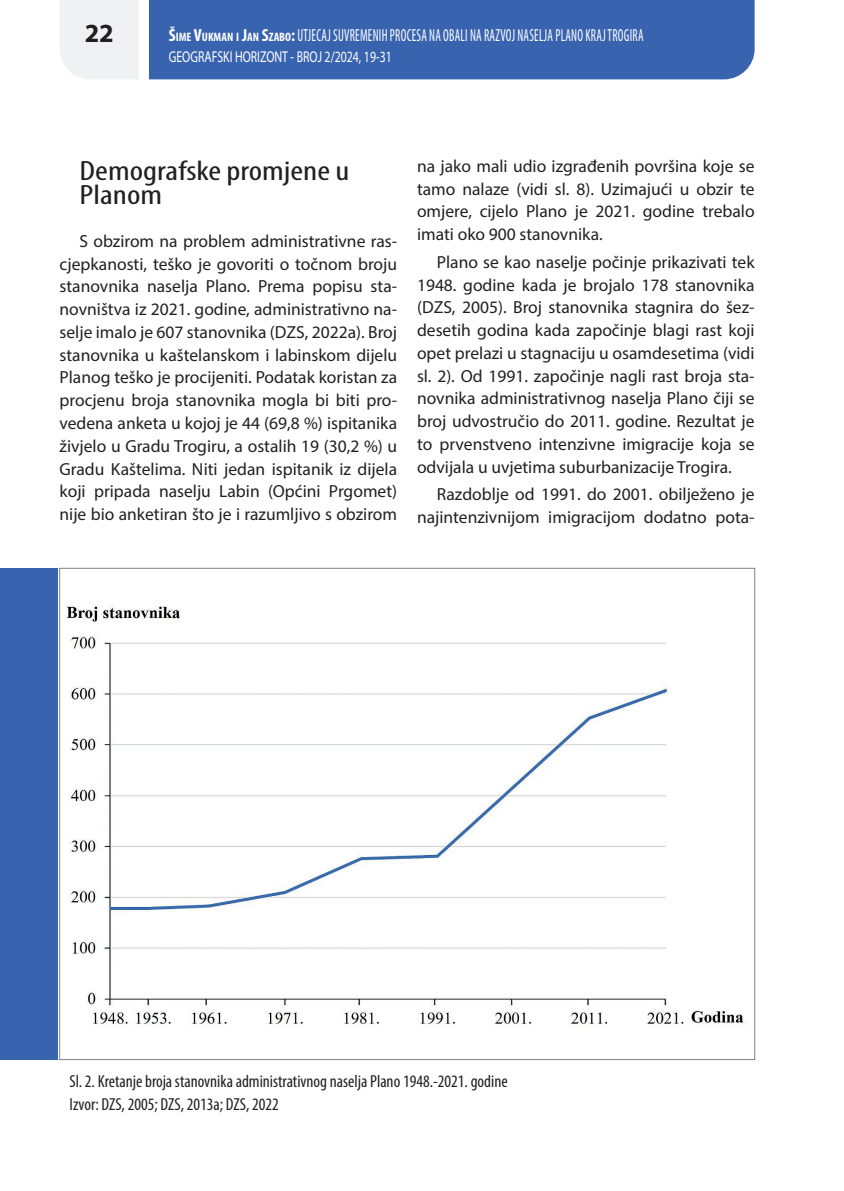
<style>
.page{position:relative;width:844px;height:1191px;background:#fff}
.page>*{position:absolute;margin:0;border:0;box-sizing:border-box;transform-origin:0 0}
.t1{font:condensed 28px/24.5px "Myriad Pro";color:#231f20;scale:1.25 1}
.t2{font:700 26.25px "Myriad Pro";color:#231f20}
.t3{font:17.5px/22.8px "Myriad Pro";color:#231f20;text-align:justify}
.Slika_naslov{font:condensed 17.5px "Myriad Pro";color:#231f20}
.Letva_lijevo_članak{font:condensed 17.5px "Myriad Pro";letter-spacing:.02em;color:#fff;scale:.73 1}
.Letva_lijevo_članak-2{font:15.75px "Myriad Pro";color:#fff;scale:.75 1}
.s1{font-weight:700}
.s2{font-weight:700;font-size:12.25px}
</style>
<div class="page">
<div style="left:149px;top:0;width:605px;height:79px;background:#3863af"></div>
<div style="left:60px;top:0;width:79px;height:79px;background:#f0f1f2"></div>
<div style="left:0;top:568px;width:57px;height:491px;background:#3863af"></div>
<img style="left:66px;top:605px;width:679px;height:423px">
<h2 class="t2" style="left:85px;top:16px;width:31px">22</h2>
<p class="Letva_lijevo_članak" style="left:169px;top:24px;width:651px"><span class="s1">Š</span><span class="s2">IME</span> <span class="s1">V</span><span class="s2">UKMAN I</span> <span class="s1">J</span><span class="s2">AN</span> <span class="s1">S</span><span class="s2">ZABO</span><span class="s1">:</span>UTJECAJ SUVREMENIH PROCESA NA OBALI NA RAZVOJ NASELJA PLANO KRAJ TROGIRA</p>
<p class="Letva_lijevo_članak-2" style="left:169px;top:47px;width:299px">GEOGRAFSKI HORIZONT - BROJ 2/2024, 19-31</p>
<p class="t1" style="left:79px;top:158px;width:217px">Demografske promjene u<br>Planom</p>
<p class="t3" style="left:60px;top:229px;width:339px;text-indent:20px">S obzirom na problem administrativne ras&shy;cjepkanosti, teško je govoriti o točnom broju stanovnika naselja Plano. Prema popisu sta&shy;novništva iz 2021. godine, administrativno na&shy;selje imalo je 607 stanovnika (DZS, 2022a). Broj stanovnika u kaštelanskom i labinskom dijelu Planog teško je procijeniti. Podatak koristan za procjenu broja stanovnika mogla bi biti pro&shy;vedena anketa u kojoj je 44 (69,8 %) ispitanika živjelo u Gradu Trogiru, a ostalih 19 (30,2 %) u Gradu Kaštelima. Niti jedan ispitanik iz dijela koji pripada naselju Labin (Općini Prgomet) nije bio anketiran što je i razumljivo s obzirom</p>
<p class="t3" style="left:417px;top:154px;width:339px">na jako mali udio izgrađenih površina koje se tamo nalaze (vidi sl. 8). Uzimajući u obzir te omjere, cijelo Plano je 2021. godine trebalo imati oko 900 stanovnika.</p>
<p class="t3" style="left:417px;top:250px;width:339px;text-indent:20px">Plano se kao naselje počinje prikazivati tek 1948. godine kada je brojalo 178 stanovnika (DZS, 2005). Broj stanovnika stagnira do šez&shy;desetih godina kada započinje blagi rast koji opet prelazi u stagnaciju u osamdesetima (vidi sl. 2). Od 1991. započinje nagli rast broja sta&shy;novnika administrativnog naselja Plano čiji se broj udvostručio do 2011. godine. Rezultat je to prvenstveno intenzivne imigracije koja se odvijala u uvjetima suburbanizacije Trogira.</p>
<p class="t3" style="left:417px;top:483px;width:339px;text-align:right">Razdoblje od 1991. do 2001. obilježeno je najintenzivnijom imigracijom dodatno pota-</p>
<p class="Slika_naslov" style="left:69px;top:1070px;width:439px">Sl. 2. Kretanje broja stanovnika administrativnog naselja Plano 1948.-2021. godine</p>
<p class="Slika_naslov" style="left:69px;top:1093px;width:211px">Izvor: DZS, 2005; DZS, 2013a; DZS, 2022</p>
</div>
